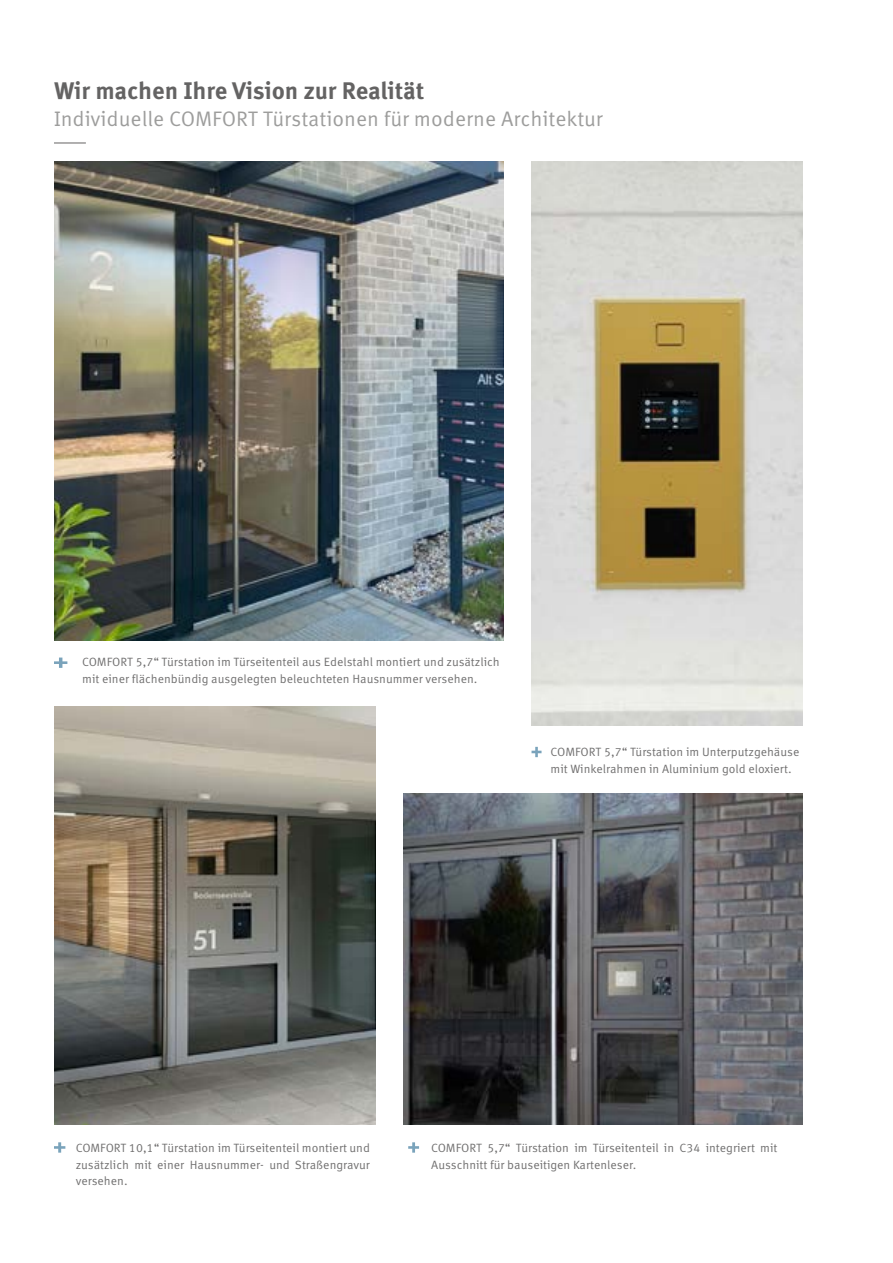
<style>
.page{position:relative;width:893px;height:1263px;background:#fff}
.page>*{position:absolute;margin:0;border:0;box-sizing:border-box;transform-origin:0 0}
.t1{font:700 24px "Meta Correspondence Pro";letter-spacing:-.01em;color:#646363}
.t2{font:21px "Meta Correspondence Pro";color:#9d9d9c}
.t3{font:12px/16.5px "Meta Correspondence Pro";color:#706f6f}
</style>
<div class="page">
<img style="left:54px;top:162px;width:449px;height:478px">
<svg style="left:54px;top:657px;width:13px;height:11px"></svg>
<img style="left:531px;top:162px;width:272px;height:563px">
<svg style="left:531px;top:747px;width:11px;height:10px"></svg>
<img style="left:404px;top:793px;width:399px;height:332px">
<svg style="left:408px;top:1142px;width:11px;height:11px"></svg>
<img style="left:54px;top:707px;width:322px;height:418px">
<svg style="left:54px;top:1142px;width:11px;height:11px"></svg>
<hr style="left:54px;top:143px;width:32px;height:1px;background:#646363">
<h1 class="t1" style="left:54px;top:72px;width:372px">Wir machen Ihre Vision zur Realität</h1>
<h2 class="t2" style="left:54px;top:103px;width:550px">Individuelle COMFORT Türstationen für moderne Architektur</h2>
<p class="t3" style="left:82px;top:653px;width:419px">COMFORT 5,7“ Türstation im Türseitenteil aus Edelstahl montiert und zusätzlich mit einer flächenbündig ausgelegten beleuchteten Hausnummer versehen.</p>
<p class="t3" style="left:551px;top:743px;width:250px">COMFORT 5,7“ Türstation im Unterputzgehäuse mit Winkelrahmen in Aluminium gold eloxiert.</p>
<p class="t3" style="left:76px;top:1139px;width:296px;text-align:justify">COMFORT 10,1“ Türstation im Türseitenteil montiert und zusätzlich mit einer Hausnummer- und Straßengravur versehen.</p>
<p class="t3" style="left:431px;top:1139px;width:348px">COMFORT 5,7“ Türstation im Türseitenteil in C34 integriert mit<br>Ausschnitt für bauseitigen Kartenleser.</p>
</div>
